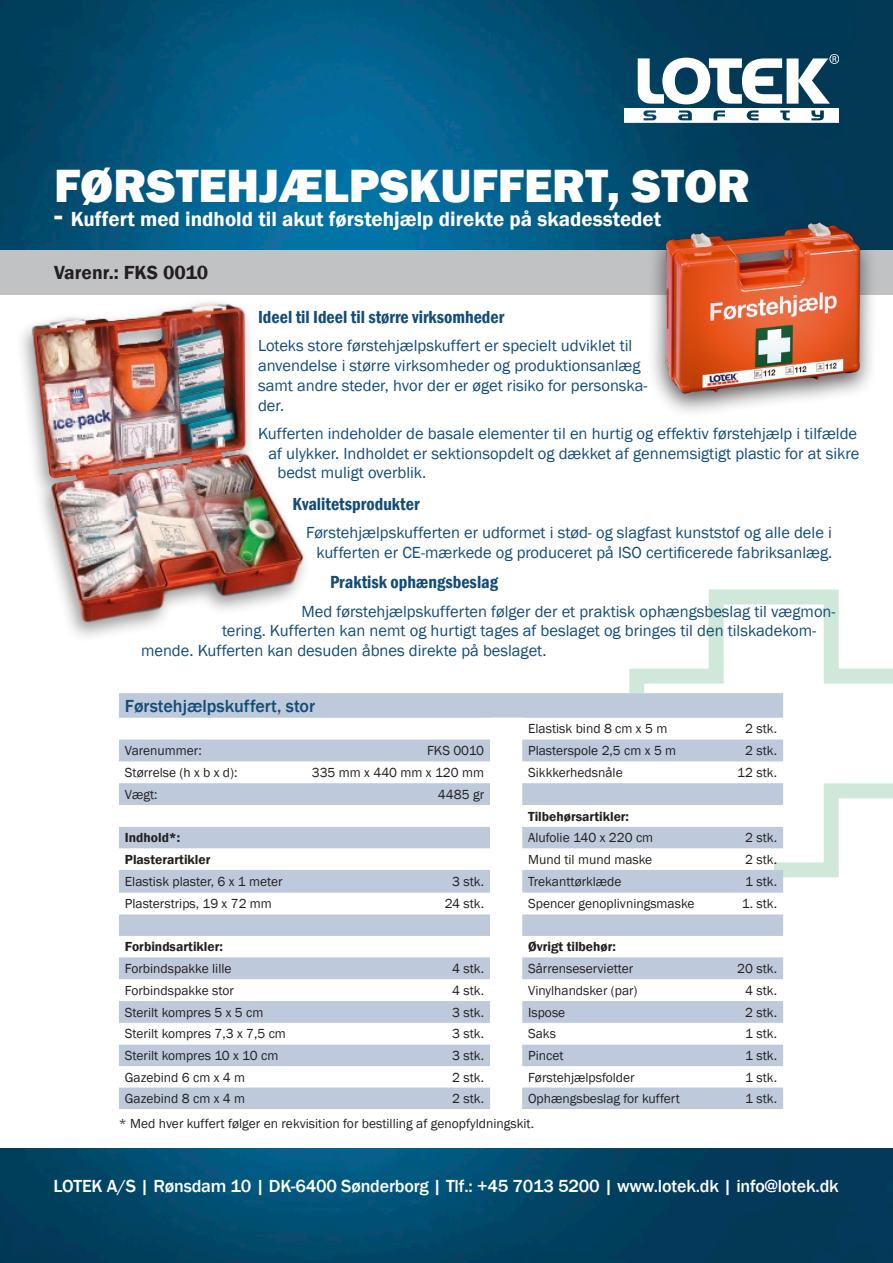
<style>
.page{position:relative;width:893px;height:1263px;background:#fff}
.page>*{position:absolute;margin:0;border:0;box-sizing:border-box;transform-origin:0 0}
.t1{font:800 48px "Franklin Gothic";color:#fff}
.t2{font:600 21px "Franklin Gothic";color:#fff}
.t3{font:600 19.5px "Franklin Gothic";color:#231f20}
.t4{font:500 18px "Franklin Gothic";letter-spacing:-.01em;color:#fff}
.t5{font:600 condensed 18px "Franklin Gothic";color:#124c77}
.t6{font:500 18px "Franklin Gothic";color:#124c77}
.t7{font:16.5px/19.8px "Franklin Gothic";color:#124c77}
.t8{font:13.5px "Franklin Gothic";color:#231f20}
.t9{font:600 13.5px "Franklin Gothic";color:#231f20}
.s1{font-size:33px}
</style>
<div class="page">
<img style="left:0;top:0;width:893px;height:1263px">
<svg style="left:625px;top:54px;width:214px;height:69px"></svg>
<div style="left:0;top:285px;width:893px;height:863px;background:#fff"></div>
<svg style="left:629px;top:589px;width:264px;height:290px"></svg>
<div style="left:0;top:251px;width:893px;height:44px;background:#c1c2c4"></div>
<svg style="left:119px;top:693px;width:664px;height:416px;fill:#becadc"></svg>
<svg style="left:490px;top:718px;width:32px;height:369px"></svg>
<img style="left:628px;top:177px;width:265px;height:235px">
<img style="left:21px;top:302px;width:284px;height:335px">
<p class="t1" style="left:54px;top:155px;width:698px">FØRSTEHJÆLPSKUFFERT, STOR</p>
<p class="t2" style="left:54px;top:206px;width:609px"><span class="s1">-</span> Kuffert med indhold til akut førstehjælp direkte på skadesstedet</p>
<p class="t3" style="left:54px;top:261px;width:156px">Varenr.: FKS 0010</p>
<p class="t5" style="left:258px;top:305px;width:248px">Ideel til Ideel til større virksomheder</p>
<p class="t7" style="left:258px;top:336px;width:391px">Loteks store førstehjælpskuffert er specielt udviklet til anvendelse i større virksomheder og produktionsanlæg samt andre steder, hvor der er øget risiko for personska&shy;der.</p>
<p class="t7" style="left:258px;top:424px;width:601px">Kufferten indeholder de basale elementer til en hurtig og effektiv førstehjælp i tilfælde</p>
<p class="t7" style="left:268px;top:444px;width:592px">af ulykker. Indholdet er sektionsopdelt og dækket af gennemsigtigt plastic for at sikre</p>
<p class="t7" style="left:278px;top:463px;width:150px">bedst muligt overblik.</p>
<p class="t5" style="left:292px;top:492px;width:129px">Kvalitetsprodukter</p>
<p class="t7" style="left:306px;top:523px;width:528px;text-align:right">Førstehjælpskufferten er udformet i stød- og slagfast kunststof og alle dele i kufferten er CE-mærkede og produceret på ISO certificerede fabriksanlæg.</p>
<p class="t5" style="left:330px;top:570px;width:170px">Praktisk ophængsbeslag</p>
<p class="t7" style="left:302px;top:602px;width:536px">Med førstehjælpskufferten følger der et praktisk ophængsbeslag til vægmon-</p>
<p class="t7" style="left:222px;top:621px;width:596px">tering. Kufferten kan nemt og hurtigt tages af beslaget og bringes til den tilskadekom-</p>
<p class="t7" style="left:141px;top:641px;width:407px">mende. Kufferten kan desuden åbnes direkte på beslaget.</p>
<p class="t6" style="left:125px;top:695px;width:192px">Førstehjælpskuffert, stor</p>
<p class="t8" style="left:528px;top:720px;width:141px">Elastisk bind 8 cm x 5 m</p>
<p class="t8" style="left:745px;top:720px;width:33px">2 stk.</p>
<p class="t8" style="left:125px;top:742px;width:78px">Varenummer:</p>
<p class="t8" style="left:427px;top:742px;width:59px">FKS 0010</p>
<p class="t8" style="left:528px;top:742px;width:150px">Plasterspole 2,5 cm x 5 m</p>
<p class="t8" style="left:745px;top:742px;width:33px">2 stk.</p>
<p class="t8" style="left:125px;top:764px;width:114px">Størrelse (h x b x d):</p>
<p class="t8" style="left:312px;top:764px;width:174px">335 mm x 440 mm x 120 mm</p>
<p class="t8" style="left:528px;top:764px;width:96px">Sikkkerhedsnåle</p>
<p class="t8" style="left:737px;top:764px;width:41px">12 stk.</p>
<p class="t8" style="left:125px;top:786px;width:34px">Vægt:</p>
<p class="t8" style="left:438px;top:786px;width:48px">4485 gr</p>
<p class="t9" style="left:528px;top:808px;width:102px">Tilbehørsartikler:</p>
<p class="t9" style="left:125px;top:829px;width:57px">Indhold*:</p>
<p class="t8" style="left:528px;top:829px;width:127px">Alufolie 140 x 220 cm</p>
<p class="t8" style="left:745px;top:829px;width:33px">2 stk.</p>
<p class="t9" style="left:125px;top:851px;width:87px">Plasterartikler</p>
<p class="t8" style="left:528px;top:851px;width:126px">Mund til mund maske</p>
<p class="t8" style="left:745px;top:851px;width:33px">2 stk.</p>
<p class="t8" style="left:125px;top:873px;width:159px">Elastisk plaster, 6 x 1 meter</p>
<p class="t8" style="left:452px;top:873px;width:33px">3 stk.</p>
<p class="t8" style="left:528px;top:873px;width:95px">Trekanttørklæde</p>
<p class="t8" style="left:745px;top:873px;width:33px">1 stk.</p>
<p class="t8" style="left:125px;top:895px;width:149px">Plasterstrips, 19 x 72 mm</p>
<p class="t8" style="left:445px;top:895px;width:41px">24 stk.</p>
<p class="t8" style="left:528px;top:895px;width:168px">Spencer genoplivningsmaske</p>
<p class="t8" style="left:742px;top:895px;width:37px">1. stk.</p>
<p class="t9" style="left:125px;top:938px;width:100px">Forbindsartikler:</p>
<p class="t9" style="left:528px;top:938px;width:89px">Øvrigt tilbehør:</p>
<p class="t8" style="left:125px;top:960px;width:108px">Forbindspakke lille</p>
<p class="t8" style="left:452px;top:960px;width:33px">4 stk.</p>
<p class="t8" style="left:528px;top:960px;width:107px">Sårrenseservietter</p>
<p class="t8" style="left:737px;top:960px;width:41px">20 stk.</p>
<p class="t8" style="left:125px;top:982px;width:110px">Forbindspakke stor</p>
<p class="t8" style="left:452px;top:982px;width:33px">4 stk.</p>
<p class="t8" style="left:528px;top:982px;width:111px">Vinylhandsker (par)</p>
<p class="t8" style="left:745px;top:982px;width:33px">4 stk.</p>
<p class="t8" style="left:125px;top:1004px;width:140px">Sterilt kompres 5 x 5 cm</p>
<p class="t8" style="left:452px;top:1004px;width:33px">3 stk.</p>
<p class="t8" style="left:528px;top:1004px;width:39px">Ispose</p>
<p class="t8" style="left:745px;top:1004px;width:33px">2 stk.</p>
<p class="t8" style="left:125px;top:1025px;width:163px">Sterilt kompres 7,3 x 7,5 cm</p>
<p class="t8" style="left:452px;top:1025px;width:33px">3 stk.</p>
<p class="t8" style="left:528px;top:1025px;width:29px">Saks</p>
<p class="t8" style="left:745px;top:1025px;width:33px">1 stk.</p>
<p class="t8" style="left:125px;top:1047px;width:155px">Sterilt kompres 10 x 10 cm</p>
<p class="t8" style="left:452px;top:1047px;width:33px">3 stk.</p>
<p class="t8" style="left:528px;top:1047px;width:37px">Pincet</p>
<p class="t8" style="left:745px;top:1047px;width:33px">1 stk.</p>
<p class="t8" style="left:125px;top:1069px;width:122px">Gazebind 6 cm x 4 m</p>
<p class="t8" style="left:452px;top:1069px;width:33px">2 stk.</p>
<p class="t8" style="left:528px;top:1069px;width:108px">Førstehjælpsfolder</p>
<p class="t8" style="left:745px;top:1069px;width:33px">1 stk.</p>
<p class="t8" style="left:125px;top:1090px;width:122px">Gazebind 8 cm x 4 m</p>
<p class="t8" style="left:452px;top:1090px;width:33px">2 stk.</p>
<p class="t8" style="left:528px;top:1090px;width:153px">Ophængsbeslag for kuffert</p>
<p class="t8" style="left:745px;top:1090px;width:33px">1 stk.</p>
<p class="t8" style="left:119px;top:1115px;width:417px">* Med hver kuffert følger en rekvisition for bestilling af genopfyldningskit.</p>
<p class="t4" style="left:53px;top:1174px;width:787px">LOTEK A/S | Rønsdam 10 | DK-6400 Sønderborg | Tlf.: +45 7013 5200 | www.lotek.dk | info@lotek.dk</p>
</div>
